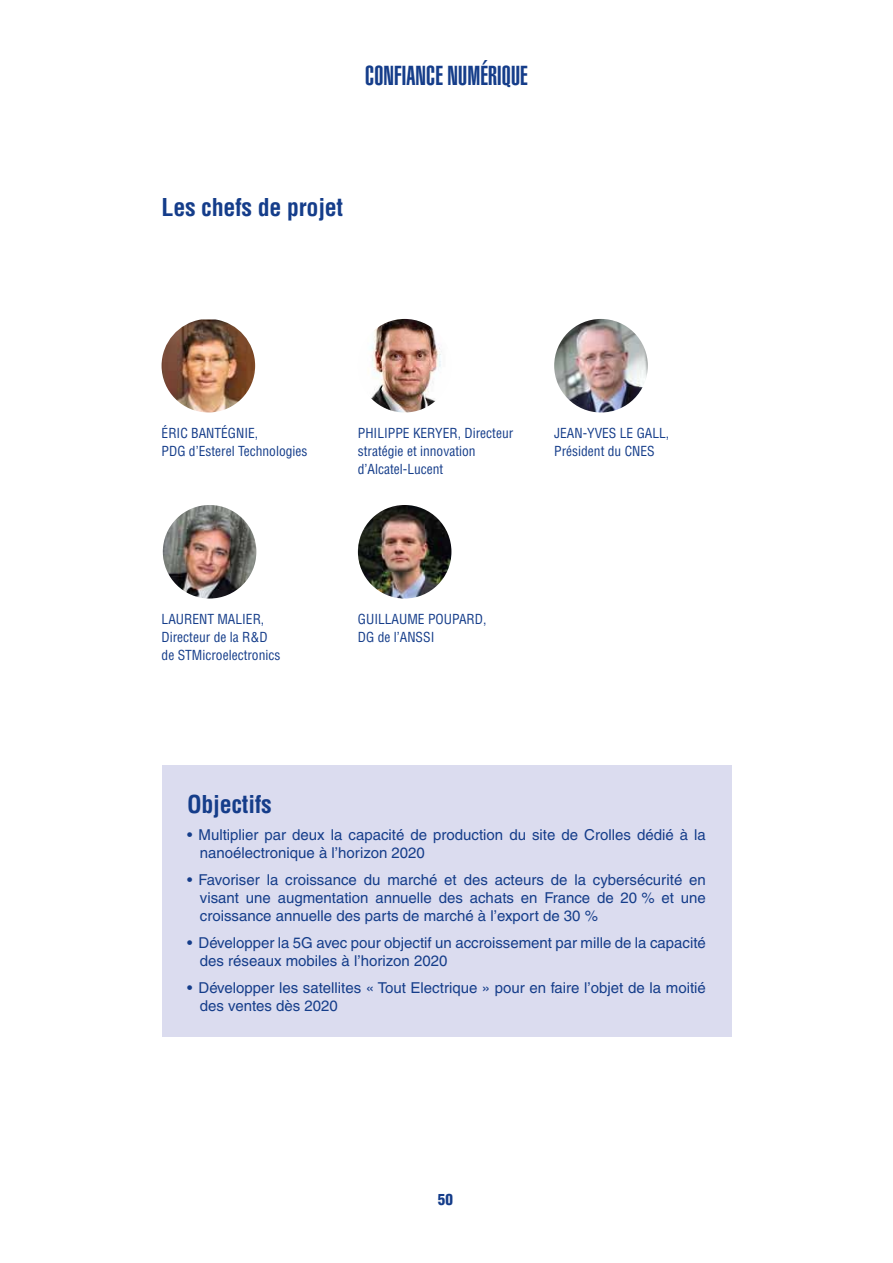
<style>
.page{position:relative;width:893px;height:1263px;background:#fff}
.page>*{position:absolute;margin:0;border:0;box-sizing:border-box;transform-origin:0 0}
.t1{font:900 extra-condensed 27px "Helvetica LT";letter-spacing:.005em;color:#153d8a}
.t2{font:700 condensed 24px "Helvetica LT";letter-spacing:-.01em;color:#153d8a}
.t3{font:15px/18px "Helvetica LT";color:#153d8a}
.t4{font:900 condensed 15px "Helvetica LT";color:#153d8a}
.t5{font:condensed 13.5px/18px "Helvetica LT";color:#153d8a}
</style>
<div class="page">
<img style="left:162px;top:319px;width:93px;height:93px">
<img style="left:554px;top:319px;width:94px;height:93px;border-radius:47px">
<img style="left:358px;top:319px;width:93px;height:93px;border-radius:47px">
<img style="left:358px;top:505px;width:93px;height:93px;border-radius:47px">
<img style="left:163px;top:505px;width:93px;height:93px;border-radius:47px">
<div style="left:162px;top:765px;width:569px;height:272px;background:#dbdcef"></div>
<h1 class="t1" style="left:365px;top:60px;width:164px">CONFIANCE NUMÉRIQUE</h1>
<h2 class="t2" style="left:162px;top:192px;width:183px">Les chefs de projet</h2>
<p class="t5" style="left:162px;top:424px;width:147px">Éric Bantégn ie,<br>PDG d’Esterel Technologies</p>
<p class="t5" style="left:554px;top:424px;width:42px">Jean-Yves</p>
<p class="t5" style="left:554px;top:424px;width:117px;text-indent:66px">Le Gall,<br>Président du CNES</p>
<p class="t5" style="left:358px;top:424px;width:157px;text-indent:55px">Keryer, Directeur stratégie et innovation d’Alcatel-Lucent</p>
<p class="t5" style="left:358px;top:424px;width:38px">Philippe</p>
<p class="t5" style="left:162px;top:610px;width:120px">Lau rent Malier,<br>Directeur de la R&amp;D de STMicroelectronics</p>
<p class="t5" style="left:358px;top:610px;width:29px">Guillaume</p>
<p class="t5" style="left:358px;top:610px;width:130px;text-indent:70px">Poupard,<br>DG de l’ANSSI</p>
<h2 class="t2" style="left:187px;top:789px;width:86px">Objectifs</h2>
<p class="t3" style="left:200px;top:826px;width:507px;text-indent:-13px">• Multiplier par deux la capacité de production du site de Crolles dédié à la nanoélectronique à l’horizon 2020</p>
<p class="t3" style="left:200px;top:871px;width:508px;text-align:justify;text-indent:-13px">• Favoriser la croissance du marché et des acteurs de la cybersécurité en visant une augmentation annuelle des achats en France de 20 % et une croissance annuelle des parts de marché à l’export de 30 %</p>
<p class="t3" style="left:200px;top:934px;width:508px;text-indent:-13px">• Développer la 5G avec pour objectif un accroissement par mille de la capacité des réseaux mobiles à l’horizon 2020</p>
<p class="t3" style="left:200px;top:979px;width:508px;text-indent:-13px">• Développer les satellites « Tout Electrique » pour en faire l’objet de la moitié des ventes dès 2020</p>
<p class="t4" style="left:438px;top:1190px;width:16px">50</p>
</div>
